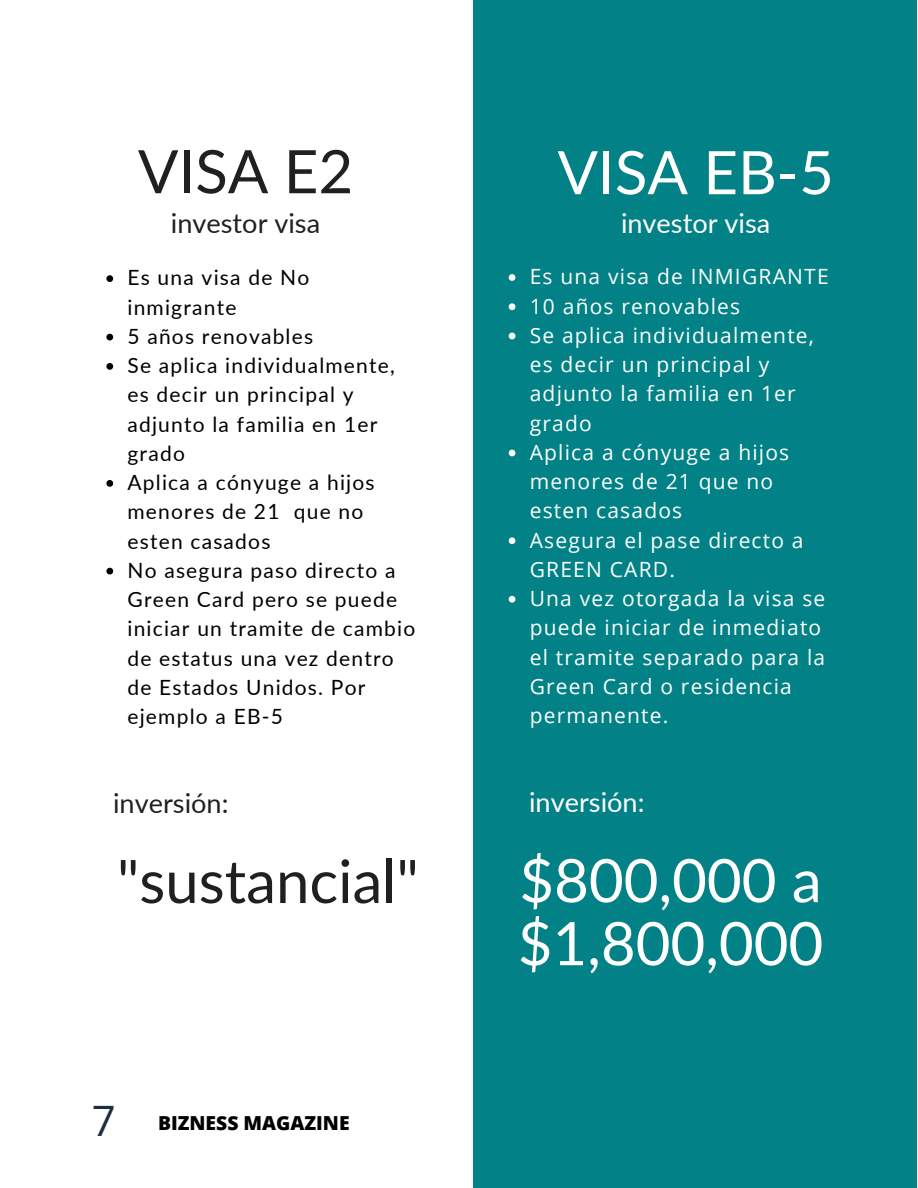
<style>
.page{position:relative;width:918px;height:1188px;background:#fff}
.page>*{position:absolute;margin:0;border:0;box-sizing:border-box;transform-origin:0 0}
.t1{font:60px/63px "Lato";color:#fff}
.t2{font:60px "Lato";color:#221f1f}
.t3{font:27.15px "Lato";color:#fff}
.t4{font:27.15px "Lato";color:#221f1f}
.t5{font:21px/29.2px "Open Sans";letter-spacing:.055em;color:#fff}
.t6{font:21px/29.2px "Lato";letter-spacing:.055em;color:#000}
.t7{font:800 19.35px "Open Sans";color:#000}
.s1{font-weight:400;font-size:41.85px;color:#202c44}
</style>
<div class="page">
<div style="left:473px;top:0;width:444px;height:1188px;background:#028286"></div>
<svg style="left:106px;top:275px;width:7px;height:7px"></svg>
<svg style="left:106px;top:334px;width:7px;height:7px"></svg>
<svg style="left:106px;top:363px;width:7px;height:7px"></svg>
<svg style="left:106px;top:480px;width:7px;height:7px"></svg>
<svg style="left:106px;top:568px;width:7px;height:7px"></svg>
<svg style="left:509px;top:274px;width:6px;height:7px"></svg>
<svg style="left:509px;top:303px;width:6px;height:7px"></svg>
<svg style="left:509px;top:333px;width:6px;height:6px"></svg>
<svg style="left:509px;top:450px;width:6px;height:6px"></svg>
<svg style="left:509px;top:537px;width:6px;height:7px"></svg>
<svg style="left:509px;top:596px;width:6px;height:7px"></svg>
<h1 class="t2" style="left:138px;top:134px;width:217px">VISA E2</h1>
<p class="t4" style="left:171px;top:206px;width:151px">investor visa</p>
<p class="t6" style="left:127px;top:263px;width:289px">Es una visa de No inmigrante<br>5 años renovables<br>Se aplica individualmente, es decir un principal y adjunto la familia en 1er grado<br>Aplica a cónyuge a hijos menores de 21 que no esten casados<br>No asegura paso directo a<br>Green Card pero se puede iniciar un tramite de cambio de estatus una vez dentro de Estados Unidos. Por ejemplo a EB-5</p>
<p class="t4" style="left:113px;top:786px;width:117px">inversión:</p>
<h1 class="t2" style="left:117px;top:844px;width:303px">"sustancial"</h1>
<p class="t7" style="left:92px;top:1110px;width:259px"><span class="s1">7</span> BIZNESS MAGAZINE</p>
<h1 class="t1" style="left:557px;top:140px;width:278px">VISA EB-5</h1>
<p class="t3" style="left:621px;top:206px;width:151px">investor visa</p>
<p class="t5" style="left:530px;top:261px;width:300px">Es una visa de INMIGRANTE<br>10 años renovables<br>Se aplica individualmente, es decir un principal y adjunto la familia en 1er grado<br>Aplica a cónyuge a hijos menores de 21 que no esten casados<br>Asegura el pase directo a<br>GREEN CARD.<br>Una vez otorgada la visa se puede iniciar de inmediato el tramite separado para la<br>Green Card o residencia permanente.</p>
<p class="t3" style="left:529px;top:785px;width:117px">inversión:</p>
<h1 class="t1" style="left:518px;top:847px;width:307px">$800,000 a $1,800,000</h1>
</div>
